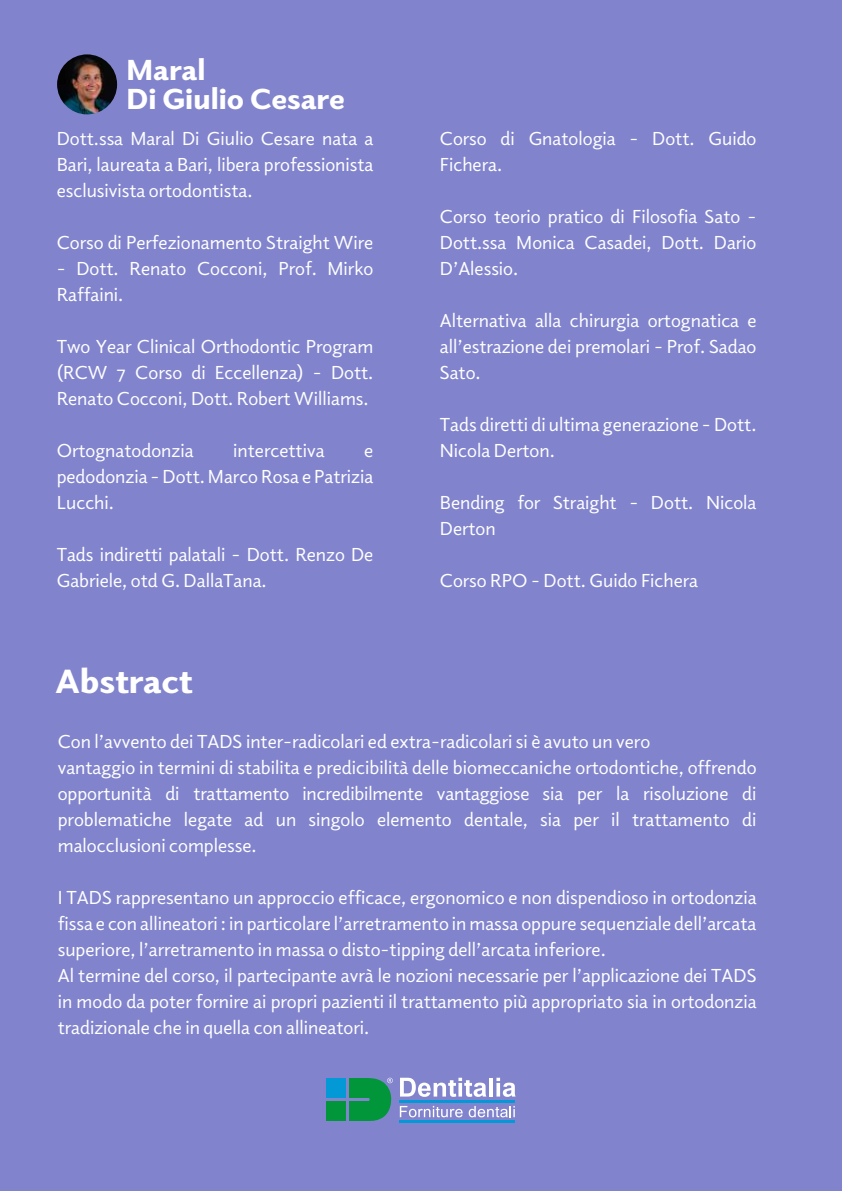
<style>
.page{position:relative;width:842px;height:1191px;background:#8184cd}
.page>*{position:absolute;margin:0;border:0;box-sizing:border-box;transform-origin:0 0}
.t1{font:900 34px "Elido";color:#fff}
.t2{font:900 29.4px "Elido";color:#fff}
.t3{font:19px/26px "Elido";color:#fff}
</style>
<div class="page">
<img style="left:57px;top:54px;width:60px;height:60px;border-radius:30px">
<div style="left:326px;top:1078px;width:20px;height:19px;background:#0399d6"></div>
<div style="left:326px;top:1101px;width:20px;height:19px;background:#019639"></div>
<div style="left:349px;top:1101px;width:20px;height:19px;background:#019639"></div>
<div style="left:349px;top:1078px;width:20px;height:19px;background:#019639"></div>
<svg style="left:400px;top:1077px;width:86px;height:19px"></svg>
<hr style="left:489px;top:1077px;width:4px;height:19px;background:#fff">
<svg style="left:496px;top:1077px;width:20px;height:19px"></svg>
<svg style="left:400px;top:1106px;width:63px;height:11px"></svg>
<svg style="left:469px;top:1106px;width:46px;height:11px"></svg>
<hr style="left:400px;top:1120px;width:115px;height:3px;background:#0399d6">
<hr style="left:400px;top:1100px;width:115px;height:2px;background:#0399d6">
<svg style="left:369px;top:1077px;width:24px;height:44px"></svg>
<h2 class="t2" style="left:127px;top:50px;width:80px">Maral</h2>
<h2 class="t2" style="left:127px;top:79px;width:220px">Di Giulio Cesare</h2>
<p class="t3" style="left:57px;top:124px;width:318px;text-align:justify">Dott.ssa Maral Di Giulio Cesare nata a Bari, laureata a Bari, libera professionista esclusivista ortodontista.</p>
<p class="t3" style="left:57px;top:228px;width:318px">Corso di Perfezionamento Straight Wire</p>
<p class="t3" style="left:57px;top:254px;width:318px">- Dott. Renato Cocconi, Prof. Mirko<br>Raffaini.</p>
<p class="t3" style="left:57px;top:332px;width:318px;text-align:justify">Two Year Clinical Orthodontic Program (RCW 7 Corso di Eccellenza) - Dott.<br>Renato Cocconi, Dott. Robert Williams.</p>
<p class="t3" style="left:57px;top:436px;width:138px">Ortognatodonzia</p>
<p class="t3" style="left:233px;top:436px;width:93px">intercettiva</p>
<p class="t3" style="left:57px;top:436px;width:318px;text-align:justify;text-indent:308px">e pedodonzia - Dott. Marco Rosa e Patrizia Lucchi.</p>
<p class="t3" style="left:57px;top:540px;width:318px">Tads indiretti palatali - Dott. Renzo De<br>Gabriele, otd G. DallaTana.</p>
<h1 class="t1" style="left:56px;top:657px;width:138px">Abstract</h1>
<p class="t3" style="left:440px;top:124px;width:318px">Corso di Gnatologia - Dott. Guido<br>Fichera.</p>
<p class="t3" style="left:440px;top:202px;width:318px;text-align:justify">Corso teorio pratico di Filosofia Sato - Dott.ssa Monica Casadei, Dott. Dario D’Alessio.</p>
<p class="t3" style="left:440px;top:306px;width:318px;text-align:justify">Alternativa alla chirurgia ortognatica e all’estrazione dei premolari - Prof. Sadao Sato.</p>
<p class="t3" style="left:440px;top:410px;width:318px">Tads diretti di ultima generazione - Dott.<br>Nicola Derton.</p>
<p class="t3" style="left:440px;top:488px;width:318px">Bending for Straight - Dott. Nicola<br>Derton</p>
<p class="t3" style="left:440px;top:566px;width:260px">Corso RPO - Dott. Guido Fichera</p>
<p class="t3" style="left:58px;top:728px;width:700px">Con l’avvento dei TADS inter-radicolari ed extra-radicolari si è avuto un vero<br>vantaggio in termini di stabilita e predicibilità delle biomeccaniche ortodontiche, offrendo opportunità di trattamento incredibilmente vantaggiose sia per la risoluzione di problematiche legate ad un singolo elemento dentale, sia per il trattamento di malocclusioni complesse.</p>
<p class="t3" style="left:58px;top:884px;width:700px">I TADS rappresentano un approccio efficace, ergonomico e non dispendioso in ortodonzia fissa e con allineatori : in particolare l’arretramento in massa oppure sequenziale dell’arcata superiore, l’arretramento in massa o disto-tipping dell’arcata inferiore.<br>Al termine del corso, il partecipante avrà le nozioni necessarie per l’applicazione dei TADS in modo da poter fornire ai propri pazienti il trattamento più appropriato sia in ortodonzia tradizionale che in quella con allineatori.</p>
</div>
